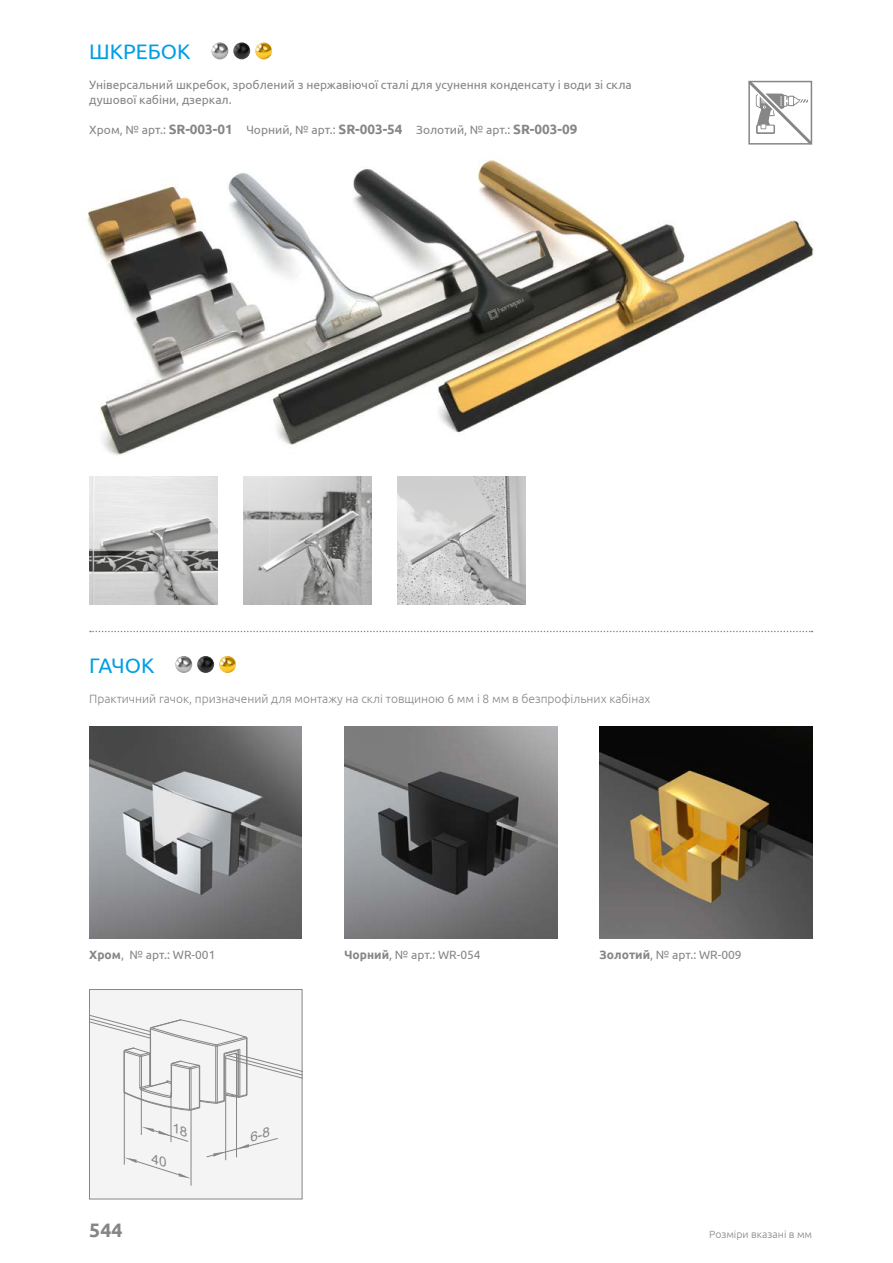
<style>
.page{position:relative;width:893px;height:1263px;background:#fff}
.page>*{position:absolute;margin:0;border:0;box-sizing:border-box;transform-origin:0 0}
.t1{font:21px "Ubuntu";color:#009fe3}
.t2{font:700 19.5px "Ubuntu";color:#878686}
.t3{font:12px/15px "Ubuntu";color:#878686}
.t4{font:300 12px "Ubuntu";color:#878686}
.t5{font:300 10.5px "Ubuntu";color:#878686}
.s1{font-weight:700;font-size:13.5px}
.s2{font-weight:700}
</style>
<div class="page">
<img style="left:87px;top:144px;width:728px;height:311px">
<svg style="left:90px;top:631px;width:722px;height:1px"></svg>
<img style="left:243px;top:476px;width:128px;height:128px">
<img style="left:89px;top:476px;width:128px;height:128px">
<img style="left:398px;top:476px;width:128px;height:128px">
<img style="left:211px;top:42px;width:17px;height:17px;border-radius:9px">
<img style="left:233px;top:42px;width:17px;height:17px;border-radius:9px">
<img style="left:255px;top:42px;width:17px;height:17px;border-radius:9px">
<div style="left:89px;top:989px;width:213px;height:210px;background:#f4f4f4"></div>
<svg style="left:91px;top:1015px;width:209px;height:99px"></svg>
<hr style="left:225px;top:1098px;width:1px;height:62px;background:#878686">
<hr style="left:236px;top:1095px;width:1px;height:62px;background:#878686">
<hr style="left:191px;top:1110px;width:1px;height:76px;background:#878686">
<hr style="left:124px;top:1093px;width:1px;height:71px;background:#878686">
<hr style="left:141px;top:1085px;width:1px;height:50px;background:#878686">
<hr style="left:171px;top:1092px;width:1px;height:50px;background:#878686">
<div style="left:89px;top:989px;width:213px;height:210px;border:1px solid #878686"></div>
<img style="left:175px;top:656px;width:17px;height:17px;border-radius:9px">
<img style="left:197px;top:656px;width:17px;height:17px;border-radius:9px">
<img style="left:219px;top:656px;width:17px;height:17px;border-radius:9px">
<img style="left:89px;top:726px;width:213px;height:213px">
<img style="left:344px;top:726px;width:213px;height:213px">
<img style="left:600px;top:726px;width:212px;height:213px">
<svg style="left:751px;top:84px;width:58px;height:58px"></svg>
<div style="left:748px;top:81px;width:64px;height:64px;border:2px solid #878686"></div>
<svg style="left:124px;top:1153px;width:67px;height:25px"></svg>
<svg style="left:141px;top:1123px;width:48px;height:19px"></svg>
<svg style="left:206px;top:1127px;width:72px;height:31px"></svg>
<h1 class="t1" style="left:89px;top:39px;width:103px">ШКРЕБОК</h1>
<p class="t3" style="left:89px;top:77px;width:544px">Універсальний шкребок, зроблений з нержавіючої сталі для усунення конденсату і води зі скла душової кабіни, дзеркал.</p>
<p class="t3" style="left:89px;top:122px;width:489px">Хром, № арт.: <span class="s1">SR-003-01</span> Чорний, № арт.: <span class="s1">SR-003-54</span> Золотий, № арт.: <span class="s1">SR-003-09</span></p>
<h1 class="t1" style="left:89px;top:653px;width:66px">ГАЧОК</h1>
<p class="t4" style="left:89px;top:691px;width:563px">Практичний гачок, призначений для монтажу на склі товщиною 6 мм і 8 мм в безпрофільних кабінах</p>
<p class="t3" style="left:89px;top:947px;width:128px"><span class="s2">Хром</span>, № арт.: WR-001</p>
<p class="t3" style="left:344px;top:947px;width:138px"><span class="s2">Чорний</span>, № арт.: WR-054</p>
<p class="t3" style="left:600px;top:947px;width:144px"><span class="s2">Золотий</span>, № арт.: WR-009</p>
<h2 class="t2" style="left:89px;top:1219px;width:35px">544</h2>
<p class="t5" style="left:709px;top:1228px;width:104px">Розміри вказані в мм</p>
</div>
